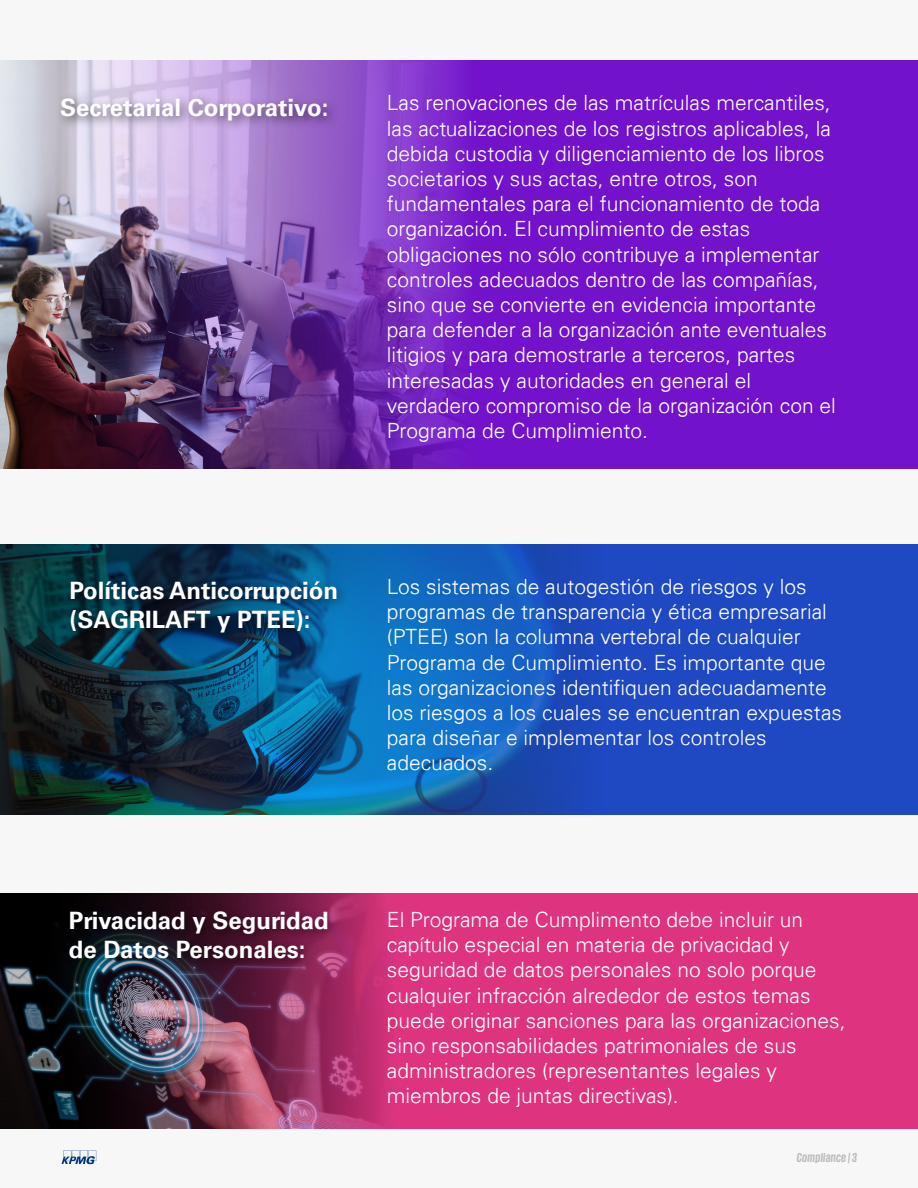
<style>
.page{position:relative;width:918px;height:1188px;background:#f7f7f7}
.page>*{position:absolute;margin:0;border:0;box-sizing:border-box;transform-origin:0 0}
.t1{font:700 24px/28.8px "Univers 65";color:#fff}
.t2{font:300 21px/25.2px "Univers 45";color:#fff}
.t3{font:italic 700 13.2px "KPMG";letter-spacing:.025em;color:#bababa}
</style>
<div class="page">
<svg style="left:62px;top:1150px;width:34px;height:14px"></svg>
<img style="left:0;top:60px;width:475px;height:409px">
<div style="left:475px;top:60px;width:443px;height:409px;background:#7213cb"></div>
<div style="left:604px;top:544px;width:314px;height:271px;background:#1e49c3"></div>
<img style="left:1px;top:544px;width:603px;height:271px">
<img style="left:0;top:894px;width:26px;height:235px">
<div style="left:395px;top:894px;width:523px;height:235px;background:#de3480"></div>
<img style="left:26px;top:894px;width:369px;height:235px">
<img style="left:51px;top:86px;width:295px;height:55px">
<img style="left:60px;top:568px;width:303px;height:84px">
<img style="left:58px;top:898px;width:305px;height:106px">
<p class="t1" style="left:60px;top:93px;width:270px">Secretarial Corporativo:</p>
<p class="t2" style="left:387px;top:90px;width:450px">Las renovaciones de las matrículas mercantiles, las actualizaciones de los registros aplicables, la debida custodia y diligenciamiento de los libros societarios y sus actas, entre otros, son fundamentales para el funcionamiento de toda organización. El cumplimiento de estas obligaciones no sólo contribuye a implementar controles adecuados dentro de las compañías, sino que se convierte en evidencia importante para defender a la organización ante eventuales litigios y para demostrarle a terceros, partes interesadas y autoridades en general el verdadero compromiso de la organización con el Programa de Cumplimiento.</p>
<p class="t1" style="left:69px;top:577px;width:270px">Políticas Anticorrupción (SAGRILAFT y PTEE):</p>
<p class="t2" style="left:387px;top:574px;width:457px">Los sistemas de autogestión de riesgos y los programas de transparencia y ética empresarial (PTEE) son la columna vertebral de cualquier Programa de Cumplimiento. Es importante que las organizaciones identifiquen adecuadamente los riesgos a los cuales se encuentran expuestas para diseñar e implementar los controles adecuados.</p>
<p class="t1" style="left:69px;top:907px;width:261px">Privacidad y Seguridad de Datos Personales:</p>
<p class="t2" style="left:387px;top:907px;width:460px">El Programa de Cumplimento debe incluir un capítulo especial en materia de privacidad y seguridad de datos personales no solo porque cualquier infracción alrededor de estos temas puede originar sanciones para las organizaciones, sino responsabilidades patrimoniales de sus administradores (representantes legales y miembros de juntas directivas).</p>
<p class="t3" style="left:797px;top:1151px;width:62px">Compliance | 3</p>
</div>
